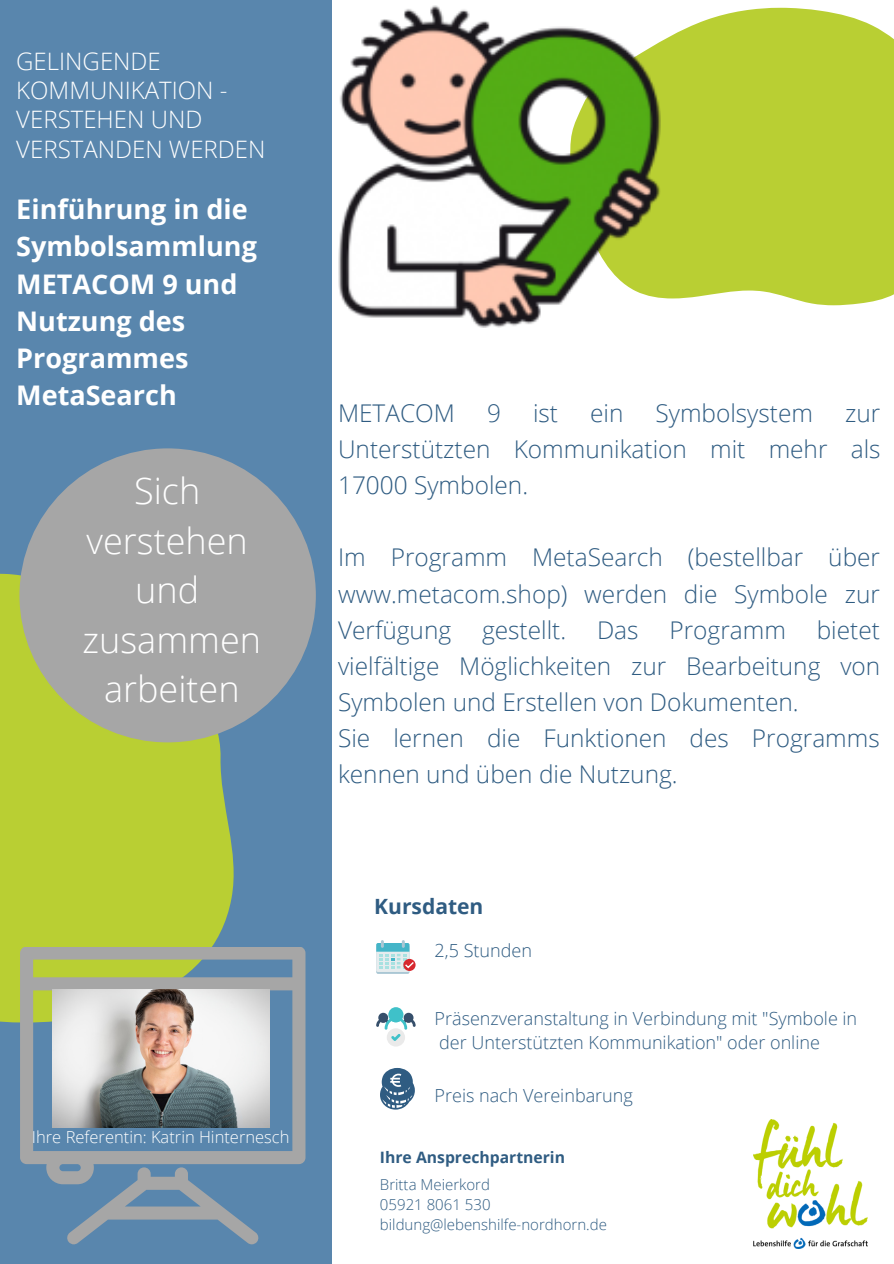
<style>
.page{position:relative;width:894px;height:1264px;background:#fff}
.page>*{position:absolute;margin:0;border:0;box-sizing:border-box;transform-origin:0 0}
.t1{font:300 36px/49.5px "Open Sans";color:#fff;text-align:center}
.t2{font:700 27px/37.2px "Open Sans";color:#fff}
.t3{font:300 24.45px/36px "Open Sans";color:#2f5c82;text-align:justify}
.t4{font:300 24px/29.2px "Open Sans";color:#fff}
.t5{font:700 21px "Open Sans";color:#2f5c82}
.t6{font:300 18px/24.8px "Open Sans";color:#2f5c82}
.t7{font:300 16.5px "Open Sans";color:#fff}
.t8{font:700 15.75px "Open Sans";color:#2f5c82}
.t9{font:300 15px/20.2px "Open Sans";color:#2f5c82}
</style>
<div class="page">
<div style="left:0;top:0;width:331px;height:1263px;background:#5986ad"></div>
<div style="left:0;top:573px;width:239px;height:450px;background:#b9cf33"></div>
<div style="left:660px;top:8px;width:233px;height:297px;background:#b9cf33"></div>
<div style="left:19px;top:448px;width:297px;height:294px;background:#a6a6a6;border-radius:50%"></div>
<svg style="left:20px;top:946px;width:285px;height:238px"></svg>
<svg style="left:66px;top:1167px;width:193px;height:77px"></svg>
<svg style="left:380px;top:1068px;width:35px;height:41px"></svg>
<div style="left:376px;top:944px;width:33px;height:29px;background:#aac7d4;border-radius:2px"></div>
<div style="left:376px;top:943px;width:33px;height:29px;background:#e6ecee;border-radius:2px"></div>
<div style="left:403px;top:958px;width:12px;height:13px;background:#d7282f;border-radius:50%"></div>
<svg style="left:376px;top:940px;width:39px;height:29px"></svg>
<div style="left:386px;top:1028px;width:19px;height:18px;background:#eaeaea;border-radius:50%"></div>
<svg style="left:403px;top:1012px;width:10px;height:10px"></svg>
<svg style="left:378px;top:1012px;width:10px;height:10px"></svg>
<div style="left:388px;top:1007px;width:15px;height:15px;background:#3fc1c9;border-radius:50%"></div>
<svg style="left:376px;top:1017px;width:39px;height:24px"></svg>
<img style="left:53px;top:989px;width:216px;height:138px">
<img style="left:753px;top:1119px;width:114px;height:129px">
<img style="left:338px;top:5px;width:322px;height:322px">
<p class="t4" style="left:16px;top:46px;width:251px">GELINGENDE<br>KOMMUNIKATION -<br>VERSTEHEN UND<br>VERSTANDEN WERDEN</p>
<p class="t2" style="left:16px;top:190px;width:242px">Einführung in die<br>Symbolsammlung<br>METACOM 9 und<br>Nutzung des<br>Programmes<br>MetaSearch</p>
<h1 class="t1" style="left:83px;top:465px;width:180px">Sich verstehen und zusammen arbeiten</h1>
<p class="t7" style="left:32px;top:1125px;width:259px">Ihre Referentin: Katrin Hinternesch</p>
<p class="t3" style="left:338px;top:395px;width:118px">METACOM</p>
<p class="t3" style="left:487px;top:395px;width:15px">9</p>
<p class="t3" style="left:533px;top:395px;width:27px">ist</p>
<p class="t3" style="left:590px;top:395px;width:35px">ein</p>
<p class="t3" style="left:655px;top:395px;width:159px">Symbolsystem</p>
<p class="t3" style="left:338px;top:395px;width:544px;text-indent:507px">zur Unterstützten Kommunikation mit mehr als 17000 Symbolen.</p>
<p class="t3" style="left:338px;top:539px;width:543px">Im Programm MetaSearch (bestellbar über www.metacom.shop) werden die Symbole zur Verfügung</p>
<p class="t3" style="left:338px;top:611px;width:543px;text-align:left;text-indent:478px">bietet vielfältige Möglichkeiten zur Bearbeitung von<br>Symbolen und Erstellen von Dokumenten.<br>Sie lernen die Funktionen des Programms kennen und üben die Nutzung.</p>
<p class="t3" style="left:482px;top:611px;width:86px">gestellt.</p>
<p class="t3" style="left:597px;top:611px;width:43px">Das</p>
<p class="t3" style="left:669px;top:611px;width:118px">Programm</p>
<p class="t5" style="left:374px;top:891px;width:111px">Kursdaten</p>
<p class="t6" style="left:434px;top:938px;width:99px">2,5 Stunden</p>
<p class="t6" style="left:434px;top:1005px;width:424px">Präsenzveranstaltung in Verbindung mit "Symbole in der Unterstützten Kommunikation" oder online</p>
<p class="t6" style="left:434px;top:1082px;width:200px">Preis nach Vereinbarung</p>
<p class="t8" style="left:380px;top:1146px;width:187px">Ihre Ansprechpartnerin</p>
<p class="t9" style="left:380px;top:1173px;width:228px">Britta Meierkord<br>05921 8061 530 bildung@lebenshilfe-nordhorn.de</p>
</div>
